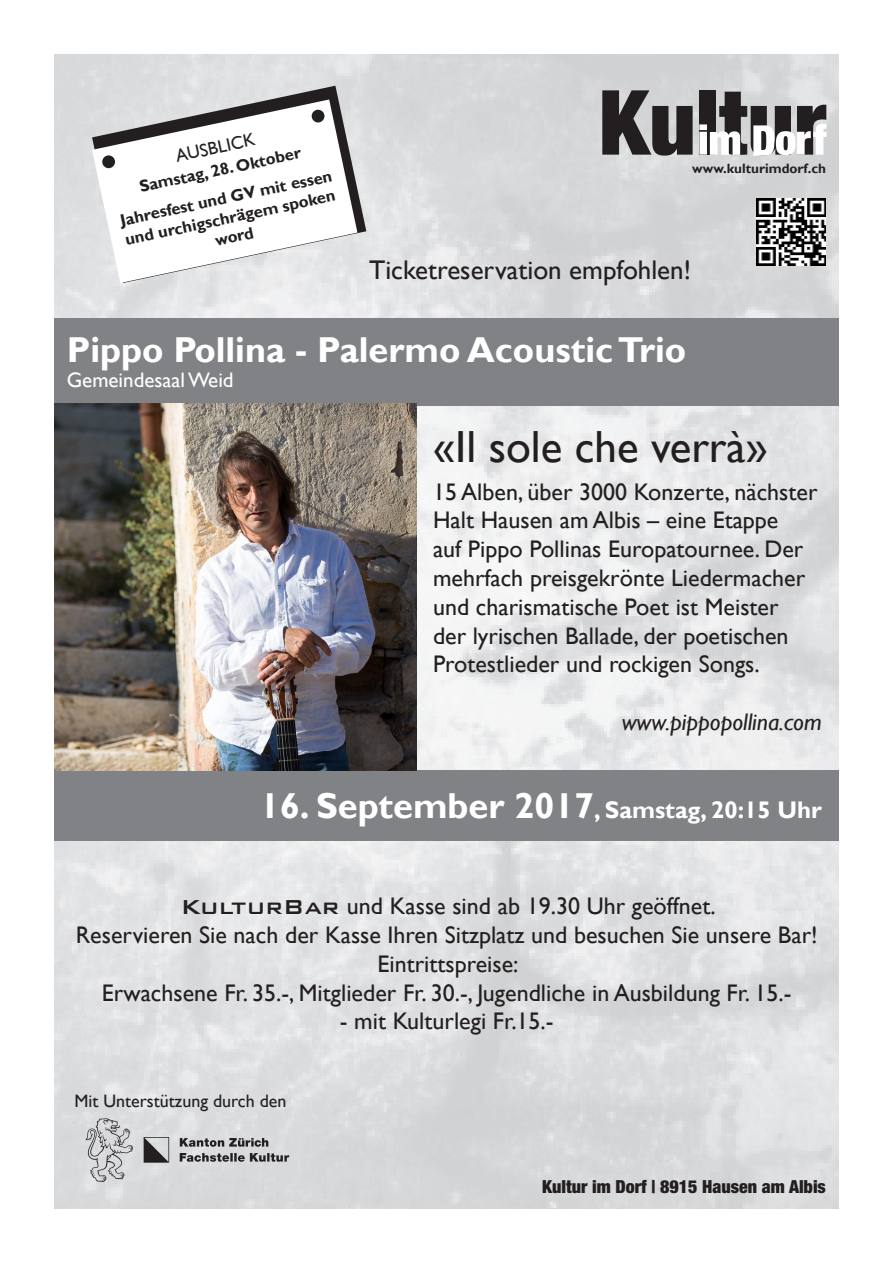
<style>
.page{position:relative;width:893px;height:1263px;background:#fff}
.page>*{position:absolute;margin:0;border:0;box-sizing:border-box;transform-origin:0 0}
.t1{font:45px "Gill Sans";color:#231f20}
.t2{font:700 36px "Gill Sans";color:#fff}
.t3{font:27px "Gill Sans";color:#231f20}
.t4{font:24px/28.8px "Gill Sans";color:#231f20}
.t5{font:700 24px "Gill Sans";color:#fff}
.t6{font:italic 24px "Gill Sans";color:#231f20}
.t7{font:21px "Gill Sans";color:#fff}
.t8{font:18px "Gill Sans";color:#231f20}
.t9{font:900 condensed 18px "Helvetica Neue";color:#231f20}
.t10{font:700 16.5px/19.8px "Gill Sans";color:#231f20;text-align:center}
.t11{font:700 13.5px "Gill Sans";color:#231f20}
.s1{font-size:36px}
.s2{font-family:"Bank Gothic BT";font-weight:500;font-size:27px}
</style>
<div class="page">
<img style="left:54px;top:54px;width:785px;height:1155px">
<svg style="left:602px;top:90px;width:91px;height:66px;background:#626061"></svg>
<div style="left:699px;top:90px;width:16px;height:65px;background:#231f20"></div>
<svg style="left:699px;top:92px;width:127px;height:64px"></svg>
<svg style="left:180px;top:1153px;width:109px;height:9px"></svg>
<svg style="left:180px;top:1138px;width:88px;height:9px"></svg>
<svg style="left:86px;top:1118px;width:47px;height:64px;background:#bfc0c2"></svg>
<svg style="left:144px;top:1137px;width:25px;height:25px"></svg>
<img style="left:757px;top:199px;width:69px;height:67px">
<svg style="left:92px;top:86px;width:274px;height:197px;background:#c7c7c9"></svg>
<svg style="left:92px;top:99px;width:265px;height:184px"></svg>
<div style="left:103px;top:156px;width:11px;height:11px;background:#231f20;border-radius:50%"></div>
<div style="left:102px;top:155px;width:13px;height:13px;border:2px solid #231f20;border-radius:50%"></div>
<div style="left:312px;top:110px;width:12px;height:12px;background:#231f20;border-radius:50%"></div>
<div style="left:312px;top:110px;width:12px;height:12px;border:2px solid #231f20;border-radius:50%"></div>
<div style="left:54px;top:770px;width:785px;height:71px;background:#808285"></div>
<div style="left:54px;top:318px;width:785px;height:88px;background:#808285"></div>
<img style="left:54px;top:403px;width:362px;height:367px">
<p class="t8" style="left:174px;top:146px;width:82px;rotate:-12deg">AUSBLICK</p>
<p class="t10" style="left:138px;top:178px;width:166px;rotate:-12deg">Samstag, 28. Oktober</p>
<p class="t10" style="left:118px;top:211px;width:218px;rotate:-12deg">Jahresfest und GV mit essen und urchigschrägem spoken word</p>
<p class="t11" style="left:692px;top:160px;width:135px">www.kulturimdorf.ch</p>
<p class="t3" style="left:369px;top:254px;width:323px">Ticketreservation empfohlen!</p>
<p class="t2" style="left:67px;top:328px;width:621px">Pippo Pollina - Palermo Acoustic Trio</p>
<p class="t7" style="left:67px;top:368px;width:168px">Gemeindesaal Weid</p>
<p class="t1" style="left:433px;top:421px;width:336px">«Il sole che verrà»</p>
<p class="t4" style="left:433px;top:477px;width:386px">15 Alben, über 3000 Konzerte, nächster Halt Hausen am Albis – eine Etappe<br>auf Pippo Pollinas Europatournee. Der mehrfach preisgekrönte Liedermacher und charismatische Poet ist Meister der lyrischen Ballade, der poetischen Protestlieder und rockigen Songs.</p>
<p class="t6" style="left:622px;top:708px;width:201px">www.pippopollina.com</p>
<p class="t5" style="left:260px;top:796px;width:563px"><span class="s1">16. September 2017</span>, Samstag, 20:15 Uhr</p>
<p class="t4" style="left:180px;top:892px;width:537px"><span class="s2">KulturBar</span> und Kasse sind ab 19.30 Uhr geöffnet.</p>
<p class="t4" style="left:76px;top:921px;width:743px">Reservieren Sie nach der Kasse Ihren Sitzplatz und besuchen Sie unsere Bar!</p>
<p class="t4" style="left:377px;top:950px;width:143px">Eintrittspreise:</p>
<p class="t4" style="left:102px;top:978px;width:691px">Erwachsene Fr. 35.-, Mitglieder Fr. 30.-, Jugendliche in Ausbildung Fr. 15.-</p>
<p class="t4" style="left:340px;top:1007px;width:215px">- mit Kulturlegi Fr.15.-</p>
<p class="t8" style="left:74px;top:1091px;width:214px">Mit Unterstützung durch den</p>
<p class="t9" style="left:542px;top:1172px;width:285px">Kultur im Dorf | 8915 Hausen am Albis</p>
</div>
